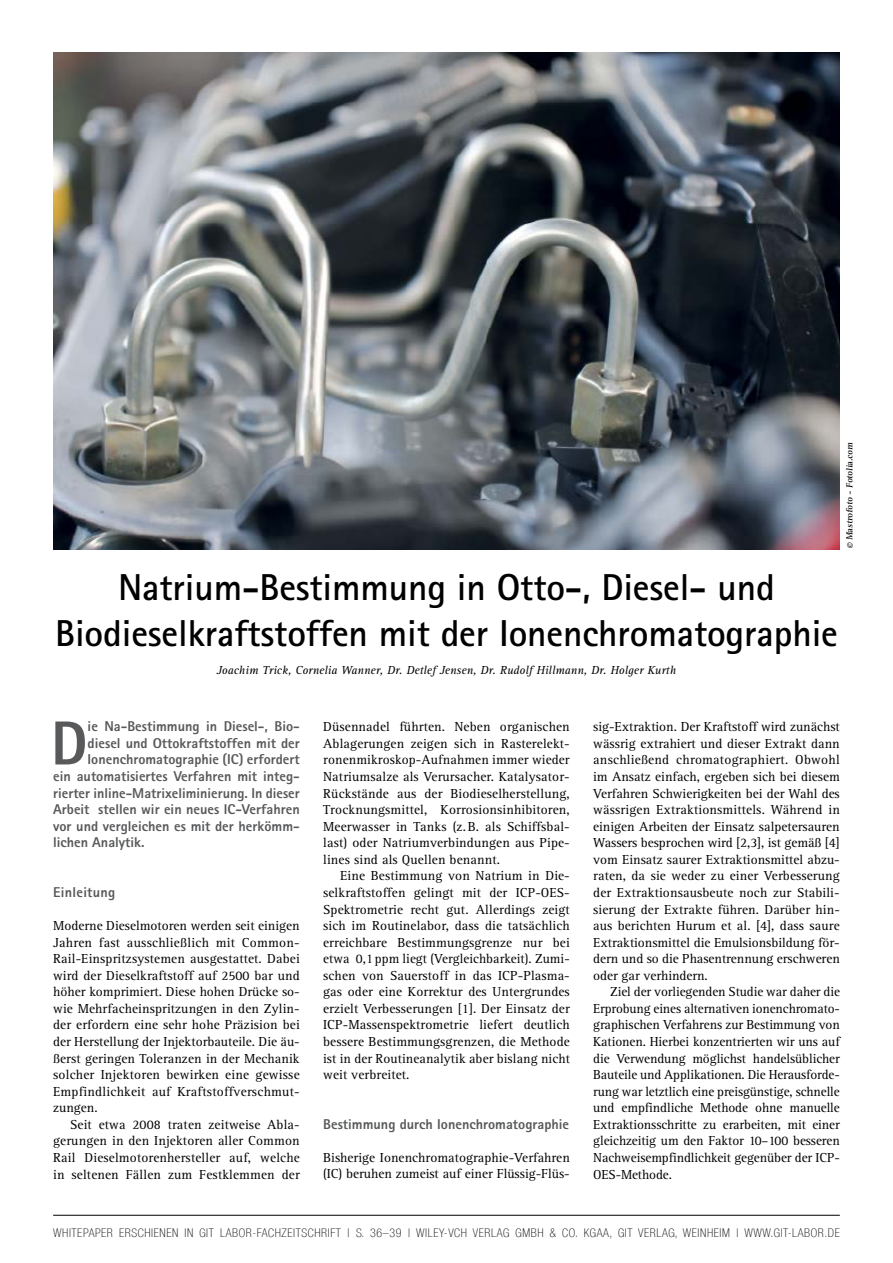
<style>
.page{position:relative;width:893px;height:1263px;background:#fff}
.page>*{position:absolute;margin:0;border:0;box-sizing:border-box;transform-origin:0 0}
.t1{font:800 62.25px "Rotis Sans Serif Std";color:#58595b}
.t2{font:700 37.5px/46.5px "Rotis Sans Serif Std";letter-spacing:-.005em;color:#000;text-align:center}
.t3{font:800 14.25px "Rotis Sans Serif Std";color:#58595b}
.t4{font:800 14.25px "Rotis Sans Serif Std";letter-spacing:.02em;color:#58595b}
.t5{font:13.5px/16.5px "Rotis Serif Std";letter-spacing:.005em;color:#000;text-align:justify}
.t6{font:100 condensed 12px "Helvetica Neue LT Com";letter-spacing:.05em;color:#000}
.t7{font:italic 12px "Rotis Serif Std";letter-spacing:.005em;color:#000}
.t8{font:700 9px "Rotis Serif Std";color:#000}
.s1{font-size:12px}
</style>
<div class="page">
<img style="left:53px;top:53px;width:787px;height:496px">
<hr style="left:53px;top:1215px;width:787px;height:1px;background:#000">
<p class="t8" style="left:844px;top:549px;width:109px;rotate:-90deg"><span class="s1">©</span> Mastrofoto - Fotolia.com</p>
<h2 class="t2" style="left:55px;top:563px;width:784px">Natrium-Bestimmung in Otto-, Diesel- und<br>Biodieselkraftstoffen mit der Ionenchromatographie</h2>
<p class="t7" style="left:217px;top:664px;width:461px">Joachim Trick, Cornelia Wanner, Dr. Detlef Jensen, Dr. Rudolf Hillmann, Dr. Holger Kurth</p>
<h1 class="t1" style="left:51px;top:704px;width:38px">D</h1>
<p class="t3" style="left:88px;top:717px;width:214px">ie Na-Bestimmung in Diesel-, Bio-</p>
<p class="t3" style="left:88px;top:734px;width:214px">diesel und Ottokraftstoffen mit der</p>
<p class="t3" style="left:88px;top:750px;width:214px">Ionenchromatographie (IC) erfordert</p>
<p class="t3" style="left:53px;top:767px;width:248px">ein automatisiertes Verfahren mit integ-</p>
<p class="t3" style="left:53px;top:784px;width:248px">rierter inline-Matrixeliminierung. In dieser</p>
<p class="t3" style="left:53px;top:800px;width:248px">Arbeit stellen wir ein neues IC-Verfahren</p>
<p class="t3" style="left:53px;top:817px;width:248px">vor und vergleichen es mit der herkömm-</p>
<p class="t3" style="left:53px;top:833px;width:93px">lichen Analytik.</p>
<p class="t4" style="left:53px;top:883px;width:64px">Einleitung</p>
<p class="t5" style="left:53px;top:918px;width:248px">Moderne Dieselmotoren werden seit einigen Jahren fast ausschließlich mit Common-Rail-Einspritzsystemen ausgestattet. Dabei wird der Dieselkraftstoff auf 2500 bar und höher komprimiert. Diese hohen Drücke so&shy;wie Mehrfacheinspritzungen in den Zylin&shy;der erfordern eine sehr hohe Präzision bei der Herstellung der Injektorbauteile. Die äu&shy;ßerst geringen Toleranzen in der Mechanik solcher Injektoren bewirken eine gewisse Empfindlichkeit auf Kraftstoffverschmut&shy;zungen.</p>
<p class="t5" style="left:53px;top:1116px;width:248px;text-indent:17px">Seit etwa 2008 traten zeitweise Abla&shy;gerungen in den Injektoren aller Common Rail Dieselmotorenhersteller auf, welche in seltenen Fällen zum Festklemmen der</p>
<p class="t5" style="left:323px;top:719px;width:248px">Düsennadel führten. Neben organischen Ablagerungen zeigen sich in Rasterelekt&shy;ronenmikroskop-Aufnahmen immer wieder Natriumsalze als Verursacher. Katalysator-Rückstände aus der Biodieselherstellung, Trocknungsmittel, Korrosionsinhibitoren, Meerwasser in Tanks (z.B. als Schiffsbal&shy;last) oder Natriumverbindungen aus Pipe&shy;lines sind als Quellen benannt.</p>
<p class="t5" style="left:323px;top:868px;width:248px;text-indent:17px">Eine Bestimmung von Natrium in Die&shy;selkraftstoffen gelingt mit der ICP-OES-Spektrometrie recht gut. Allerdings zeigt sich im Routinelabor, dass die tatsächlich erreichbare Bestimmungsgrenze nur bei etwa 0,1 ppm liegt (Vergleichbarkeit). Zumi&shy;schen von Sauerstoff in das ICP-Plasma&shy;gas oder eine Korrektur des Untergrundes erzielt Verbesserungen [1]. Der Einsatz der ICP-Massenspektrometrie liefert deutlich bessere Bestimmungsgrenzen, die Methode ist in der Routineanalytik aber bislang nicht weit verbreitet.</p>
<p class="t3" style="left:323px;top:1115px;width:247px">Bestimmung durch Ionenchromatographie</p>
<p class="t5" style="left:323px;top:1149px;width:248px">Bisherige Ionenchromatographie-Verfahren (IC) beruhen zumeist auf einer Flüssig-Flüs-</p>
<p class="t5" style="left:593px;top:719px;width:248px">sig-Extraktion. Der Kraftstoff wird zunächst wässrig extrahiert und dieser Extrakt dann anschließend chromatographiert. Obwohl im Ansatz einfach, ergeben sich bei diesem Verfahren Schwierigkeiten bei der Wahl des wässrigen Extraktionsmittels. Während in einigen Arbeiten der Einsatz salpetersauren Wassers besprochen wird [2,3], ist gemäß [4] vom Einsatz saurer Extraktionsmittel abzu&shy;raten, da sie weder zu einer Verbesserung der Extraktionsausbeute noch zur Stabili&shy;sierung der Extrakte führen. Darüber hin&shy;aus berichten Hurum et al. [4], dass saure Extraktionsmittel die Emulsionsbildung för&shy;dern und so die Phasentrennung erschweren oder gar verhindern.</p>
<p class="t5" style="left:593px;top:984px;width:248px;text-indent:17px">Ziel der vorliegenden Studie war daher die Erprobung eines alternativen ionenchromato&shy;graphischen Verfahrens zur Bestimmung von Kationen. Hierbei konzentrierten wir uns auf die Verwendung möglichst handelsüblicher Bauteile und Applikationen. Die Herausforde&shy;rung war letztlich eine preisgünstige, schnelle und empfindliche Methode ohne manuelle Extraktionsschritte zu erarbeiten, mit einer gleichzeitig um den Faktor 10–100 besseren Nachweisempfindlichkeit gegenüber der ICP-OES-Methode.</p>
<p class="t6" style="left:53px;top:1226px;width:701px">WHITEPAPER ERSCHIENEN IN GIT LABOR-FACHZEITSCHRIFT | S. 36–39 | WILEY-VCH VERLAG GMBH &amp; CO. KGAA, GIT VERLAG, WEINHEIM | WWW</p>
<p class="t6" style="left:770px;top:1226px;width:71px">.GIT-LABOR.DE</p>
</div>
